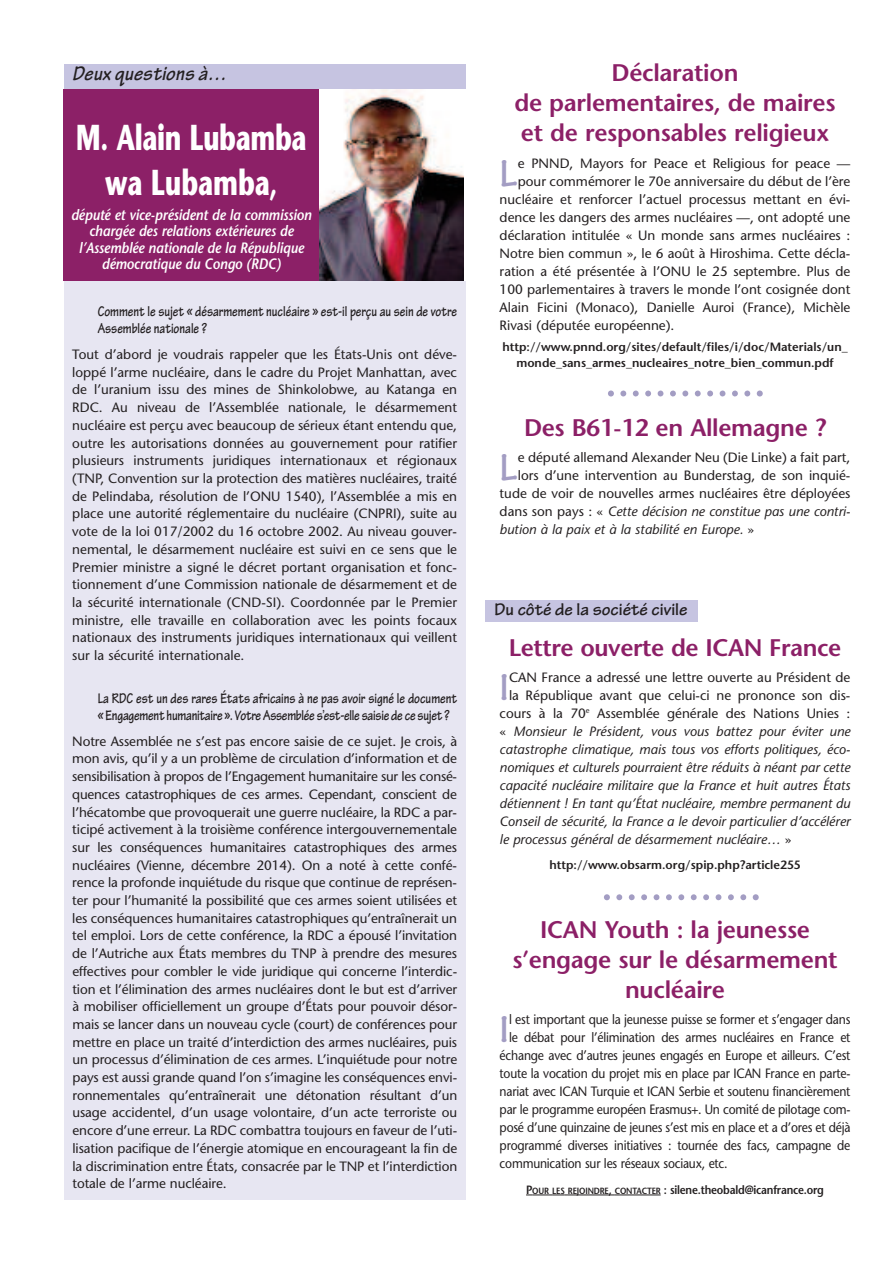
<style>
.page{position:relative;width:893px;height:1263px;background:#fff}
.page>*{position:absolute;margin:0;border:0;box-sizing:border-box;transform-origin:0 0}
.t1{font:700 40.35px "Tekton Pro";color:#a39dc3}
.t2{font:700 36px/44.5px "Stone Sans";letter-spacing:-.015em;color:#fff;text-align:center;scale:.7 1}
.t3{font:600 24px/30px "Stone Sans";letter-spacing:-.01em;color:#8c2067;text-align:center}
.t4{font:italic 700 21px "Tekton Pro";letter-spacing:.01em;color:#231f20}
.t5{font:700 18px "Tekton Pro";color:#231f20}
.t6{font:italic 600 15px/16.5px "Stone Sans";letter-spacing:-.01em;color:#fff;text-align:center;scale:.9 1}
.t7{font:700 15px/16.5px "Tekton Pro";letter-spacing:-.02em;color:#231f20;scale:.8 1}
.t8{font:700 15px/16.5px "Tekton Pro";color:#231f20;scale:.8 1}
.t9{font:13.5px/17.7px "Stone Sans";color:#231f20;text-align:justify}
.t10{font:13.5px "Stone Sans";color:#231f20;scale:.9 1}
.t11{font:italic 13.5px "Stone Sans";color:#231f20}
.t12{font:600 12px/16.5px "Stone Sans";color:#231f20;text-align:center}
.t13{font:600 12px "Stone Sans";color:#231f20;scale:.9 1}
.s1{font-style:normal}
.s2{font-size:9px}
</style>
<div class="page">
<svg style="left:526px;top:1194px;width:42px;height:1px"></svg>
<hr style="left:568px;top:1194px;width:41px;height:1px;background:#231f20">
<hr style="left:615px;top:1194px;width:46px;height:1px;background:#231f20">
<svg style="left:604px;top:894px;width:155px;height:6px"></svg>
<svg style="left:608px;top:390px;width:155px;height:6px"></svg>
<div style="left:64px;top:64px;width:402px;height:1135px;background:#e7e6f2"></div>
<div style="left:64px;top:64px;width:402px;height:25px;background:#c6c4e1"></div>
<div style="left:319px;top:89px;width:147px;height:192px;background:#fff"></div>
<img style="left:320px;top:89px;width:144px;height:192px">
<div style="left:64px;top:89px;width:255px;height:192px;background:#8c2067"></div>
<div style="left:485px;top:601px;width:212px;height:21px;background:#c6c4e1"></div>
<h3 class="t4" style="left:72px;top:66px;width:156px">Deux questions à…</h3>
<h2 class="t2" style="left:76px;top:119px;width:330px">M. Alain Lubamba wa Lubamba,</h2>
<p class="t6" style="left:71px;top:208px;width:269px">député et vice-président de la commission chargée des relations extérieures de l’Assemblée nationale de la République démocratique du Congo (RDC)</p>
<p class="t8" style="left:98px;top:305px;width:451px">Comment le sujet « désarmement nucléaire » est-il perçu au sein de votre<br>Assemblée nationale ?</p>
<p class="t9" style="left:72px;top:347px;width:386px">Tout d’abord je voudrais rappeler que les États-Unis ont déve&shy;loppé l’arme nucléaire, dans le cadre du Projet Manhattan, avec de l’uranium issu des mines de Shinkolobwe, au Katanga en RDC. Au niveau de l’Assemblée nationale, le désarmement nucléaire est perçu avec beaucoup de sérieux étant entendu que, outre les autorisations données au gouvernement pour ratifier plusieurs instruments juridiques internationaux et régionaux (TNP, Convention sur la protection des matières nucléaires, traité de Pelindaba, résolution de l’ONU 1540), l’Assemblée a mis en place une autorité réglementaire du nucléaire (CNPRI), suite au vote de la loi 017/2002 du 16 octobre 2002. Au niveau gouver&shy;nemental, le désarmement nucléaire est suivi en ce sens que le Premier ministre a signé le décret portant organisation et fonc&shy;tionnement d’une Commission nationale de désarmement et de la sécurité internationale (CND-SI). Coordonnée par le Premier ministre, elle travaille en collaboration avec les points focaux nationaux des instruments juridiques internationaux qui veillent sur la sécurité internationale.</p>
<p class="t7" style="left:98px;top:692px;width:451px">La RDC est un des rares États africains à ne pas avoir signé le document « Engagement humanitaire ». Votre Assemblée s’est-elle saisie de ce sujet ?</p>
<p class="t9" style="left:72px;top:734px;width:386px">Notre Assemblée ne s’est pas encore saisie de ce sujet. Je crois, à mon avis, qu’il y a un problème de circulation d’information et de sensibilisation à propos de l’Engagement humanitaire sur les consé&shy;quences catastrophiques de ces armes. Cependant, conscient de l’hécatombe que provoquerait une guerre nucléaire, la RDC a par&shy;ticipé activement à la troisième conférence intergouvernementale sur les conséquences humanitaires catastrophiques des armes nucléaires (Vienne, décembre 2014). On a noté à cette confé&shy;rence la profonde inquiétude du risque que continue de représen&shy;ter pour l’humanité la possibilité que ces armes soient utilisées et les conséquences humanitaires catastrophiques qu’entraînerait un tel emploi. Lors de cette conférence, la RDC a épousé l’invitation de l’Autriche aux États membres du TNP à prendre des mesures effectives pour combler le vide juridique qui concerne l’interdic&shy;tion et l’élimination des armes nucléaires dont le but est d’arriver à mobiliser officiellement un groupe d’États pour pouvoir désor&shy;mais se lancer dans un nouveau cycle (court) de conférences pour mettre en place un traité d’interdiction des armes nucléaires, puis un processus d’élimination de ces armes. L’inquiétude pour notre pays est aussi grande quand l’on s’imagine les conséquences envi&shy;ronnementales qu’entraînerait une détonation résultant d’un usage accidentel, d’un usage volontaire, d’un acte terroriste ou encore d’une erreur. La RDC combattra toujours en faveur de l’uti&shy;lisation pacifique de l’énergie atomique en encourageant la fin de la discrimination entre États, consacrée par le TNP et l’interdiction totale de l’arme nucléaire.</p>
<h3 class="t3" style="left:514px;top:61px;width:323px">Déclaration<br>de parlementaires, de maires et de responsables religieux</h3>
<h1 class="t1" style="left:500px;top:159px;width:20px">L</h1>
<p class="t9" style="left:518px;top:156px;width:334px">e PNND, Mayors for Peace et Religious for peace —</p>
<p class="t9" style="left:518px;top:174px;width:334px">pour commémorer le 70e anniversaire du début de l’ère</p>
<p class="t9" style="left:500px;top:192px;width:352px">nucléaire et renforcer l’actuel processus mettant en évi-</p>
<p class="t9" style="left:500px;top:210px;width:352px">dence les dangers des armes nucléaires —, ont adopté une</p>
<p class="t9" style="left:500px;top:228px;width:352px">déclaration intitulée « Un monde sans armes nucléaires :</p>
<p class="t9" style="left:500px;top:246px;width:352px">Notre bien commun », le 6 août à Hiroshima. Cette décla-</p>
<p class="t9" style="left:500px;top:264px;width:352px">ration a été présentée à l’ONU le 25 septembre. Plus de</p>
<p class="t9" style="left:500px;top:282px;width:352px">100 parlementaires à travers le monde l’ont cosignée dont</p>
<p class="t9" style="left:500px;top:300px;width:352px">Alain Ficini (Monaco), Danielle Auroi (France), Michèle</p>
<p class="t9" style="left:500px;top:318px;width:176px">Rivasi (députée européenne).</p>
<p class="t12" style="left:502px;top:340px;width:347px">http://www.pnnd.org/sites/default/files/i/doc/Materials/un_ monde_sans_armes_nucleaires_notre_bien_commun.pdf</p>
<h3 class="t3" style="left:524px;top:415px;width:304px">Des B61-12 en Allemagne ?</h3>
<h1 class="t1" style="left:500px;top:453px;width:20px">L</h1>
<p class="t9" style="left:518px;top:450px;width:334px">e député allemand Alexander Neu (Die Linke) a fait part,</p>
<p class="t9" style="left:518px;top:468px;width:334px">lors d’une intervention au Bunderstag, de son inquié-</p>
<p class="t9" style="left:500px;top:486px;width:352px">tude de voir de nouvelles armes nucléaires être déployées</p>
<p class="t11" style="left:500px;top:506px;width:352px"><span class="s1">dans son pays : «</span> Cette décision ne constitue pas une contri-</p>
<p class="t11" style="left:500px;top:524px;width:256px">bution à la paix et à la stabilité en Europe. <span class="s1">»</span></p>
<h3 class="t5" style="left:495px;top:603px;width:195px">Du côté de la société civile</h3>
<h3 class="t3" style="left:509px;top:635px;width:334px">Lettre ouverte de ICAN France</h3>
<h1 class="t1" style="left:500px;top:673px;width:11px">I</h1>
<p class="t9" style="left:509px;top:670px;width:343px">CAN France a adressé une lettre ouverte au Président de</p>
<p class="t9" style="left:509px;top:688px;width:343px">la République avant que celui-ci ne prononce son dis-</p>
<p class="t9" style="left:500px;top:706px;width:352px">cours à la 70<sup>e</sup> Assemblée générale des Nations Unies :</p>
<p class="t11" style="left:500px;top:726px;width:352px"><span class="s1">«</span> Monsieur le Président, vous vous battez pour éviter une</p>
<p class="t11" style="left:500px;top:744px;width:352px">catastrophe climatique, mais tous vos efforts politiques, éco-</p>
<p class="t11" style="left:500px;top:762px;width:352px">nomiques et culturels pourraient être réduits à néant par cette</p>
<p class="t11" style="left:500px;top:780px;width:352px">capacité nucléaire militaire que la France et huit autres États</p>
<p class="t11" style="left:500px;top:798px;width:352px">détiennent ! En tant qu’État nucléaire, membre permanent du</p>
<p class="t11" style="left:500px;top:816px;width:352px">Conseil de sécurité, la France a le devoir particulier d’accélérer</p>
<p class="t11" style="left:500px;top:834px;width:293px">le processus général de désarmement nucléaire… <span class="s1">»</span></p>
<p class="t12" style="left:549px;top:858px;width:253px">http://www.obsarm.org/spip.php?article255</p>
<h3 class="t3" style="left:512px;top:917px;width:327px">ICAN Youth : la jeunesse s’engage sur le désarmement nucléaire</h3>
<h1 class="t1" style="left:500px;top:1015px;width:11px">I</h1>
<p class="t10" style="left:509px;top:1014px;width:381px">l est important que la jeunesse puisse se former et s’engager dans</p>
<p class="t10" style="left:509px;top:1032px;width:381px">le débat pour l’élimination des armes nucléaires en France et</p>
<p class="t10" style="left:500px;top:1050px;width:391px">échange avec d’autres jeunes engagés en Europe et ailleurs. C’est</p>
<p class="t10" style="left:500px;top:1068px;width:391px">toute la vocation du projet mis en place par ICAN France en parte-</p>
<p class="t10" style="left:500px;top:1086px;width:391px">nariat avec ICAN Turquie et ICAN Serbie et soutenu financièrement</p>
<p class="t10" style="left:500px;top:1104px;width:391px">par le programme européen Erasmus+. Un comité de pilotage com-</p>
<p class="t10" style="left:500px;top:1122px;width:391px">posé d’une quinzaine de jeunes s’est mis en place et a d’ores et déjà</p>
<p class="t10" style="left:500px;top:1140px;width:391px">programmé diverses initiatives : tournée des facs, campagne de</p>
<p class="t10" style="left:500px;top:1158px;width:255px">communication sur les réseaux sociaux, etc.</p>
<p class="t13" style="left:526px;top:1185px;width:333px">P<span class="s2">OUR LES REJOINDRE</span>, <span class="s2">CONTACTER</span> : silene.theobald@icanfrance.org</p>
</div>
